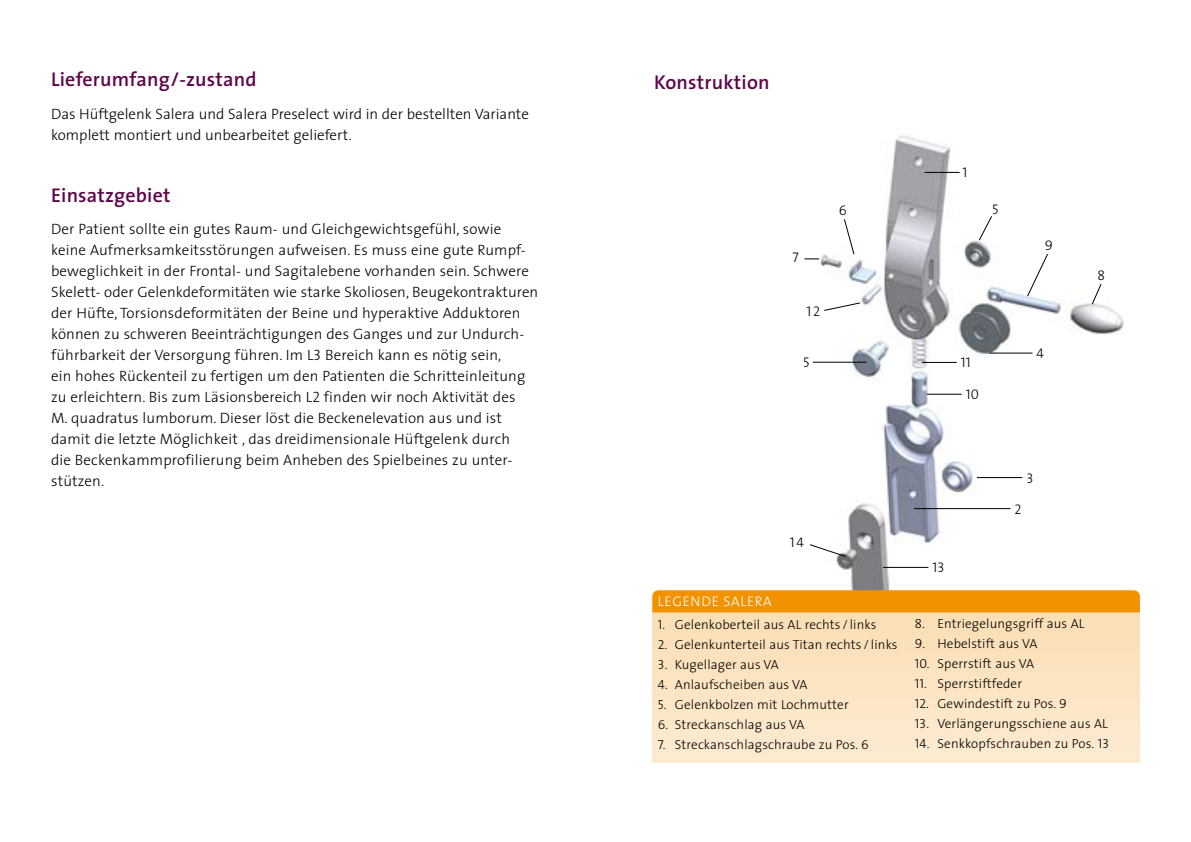
<style>
.page{position:relative;width:1191px;height:842px;background:#fff}
.page>*{position:absolute;margin:0;border:0;box-sizing:border-box;transform-origin:0 0}
.t1{font:600 20px "The Sans";letter-spacing:.01em;color:#5d074a}
.t2{font:300 15px/21px "The Sans";letter-spacing:.01em;color:#000}
.t3{font:14px "The Sans Light Caps";letter-spacing:.01em;color:#000}
.t4{font:300 14px "The Sans";color:#fff}
.t5{font:300 13.2px "The Sans";letter-spacing:.01em;color:#000}
.s1{font-family:"The Sans Light Caps";font-weight:400}
</style>
<div class="page">
<img style="left:804px;top:135px;width:320px;height:455px">
<svg style="left:978px;top:215px;width:15px;height:27px"></svg>
<svg style="left:1026px;top:253px;width:23px;height:44px"></svg>
<svg style="left:1091px;top:283px;width:11px;height:22px"></svg>
<hr style="left:924px;top:172px;width:35px;height:1px;background:#000">
<hr style="left:989px;top:353px;width:43px;height:1px;background:#000">
<svg style="left:804px;top:258px;width:15px;height:1px"></svg>
<hr style="left:977px;top:477px;width:45px;height:1px;background:#000">
<hr style="left:883px;top:567px;width:45px;height:1px;background:#000">
<hr style="left:812px;top:362px;width:54px;height:1px;background:#000">
<svg style="left:823px;top:302px;width:38px;height:10px"></svg>
<svg style="left:808px;top:543px;width:39px;height:15px"></svg>
<svg style="left:843px;top:218px;width:12px;height:37px"></svg>
<hr style="left:914px;top:508px;width:96px;height:1px;background:#000">
<hr style="left:921px;top:362px;width:35px;height:1px;background:#000">
<hr style="left:927px;top:394px;width:34px;height:1px;background:#000">
<div style="left:652px;top:612px;width:488px;height:151px;background:linear-gradient(to bottom,#fbdeb3,#fcebd1)"></div>
<div style="left:652px;top:590px;width:488px;height:22px;background:#f39200"></div>
<h1 class="t1" style="left:51px;top:67px;width:207px">Lieferumfang/-zustand</h1>
<h1 class="t1" style="left:654px;top:69px;width:117px">Konstruktion</h1>
<p class="t2" style="left:51px;top:103px;width:479px">Das Hüftgelenk Salera und Salera Preselect wird in der bestellten Variante komplett montiert und unbearbeitet geliefert.</p>
<h1 class="t1" style="left:51px;top:182px;width:121px">Einsatzgebiet</h1>
<p class="t2" style="left:51px;top:219px;width:489px">Der Patient sollte ein gutes Raum- und Gleichgewichtsgefühl, sowie keine Aufmerksamkeitsstörungen aufweisen. Es muss eine gute Rumpf&shy;beweglichkeit in der Frontal- und Sagitalebene vorhanden sein. Schwere Skelett- oder Gelenkdeformitäten wie starke Skoliosen, Beugekontrakturen der Hüfte, Torsionsdeformitäten der Beine und hyperaktive Adduktoren können zu schweren Beeinträchtigungen des Ganges und zur Undurch&shy;führbarkeit der Versorgung führen. Im <span class="s1">L3</span> Bereich kann es nötig sein,<br>ein hohes Rückenteil zu fertigen um den Patienten die Schritteinleitung zu erleichtern. Bis zum Läsionsbereich <span class="s1">L2</span> finden wir noch Aktivität des<br>M. quadratus lumborum. Dieser löst die Beckenelevation aus und ist damit die letzte Möglichkeit , das dreidimensionale Hüftgelenk durch<br>die Beckenkammprofilierung beim Anheben des Spielbeines zu unter&shy;stützen.</p>
<p class="t3" style="left:792px;top:249px;width:8px">7</p>
<p class="t3" style="left:806px;top:302px;width:15px">12</p>
<p class="t3" style="left:803px;top:354px;width:8px">5</p>
<p class="t3" style="left:839px;top:201px;width:10px">6</p>
<p class="t3" style="left:790px;top:533px;width:16px">14</p>
<p class="t4" style="left:658px;top:592px;width:17px">Legende</p>
<p class="t4" style="left:723px;top:592px;width:17px">Salera</p>
<p class="t5" style="left:658px;top:616px;width:220px"><span class="s1">1.</span> Gelenkoberteil aus AL rechts / links</p>
<p class="t5" style="left:658px;top:636px;width:241px"><span class="s1">2.</span> Gelenkunterteil aus Titan rechts / links</p>
<p class="t5" style="left:658px;top:656px;width:123px"><span class="s1">3.</span> Kugellager aus VA</p>
<p class="t5" style="left:658px;top:676px;width:151px"><span class="s1">4.</span> Anlaufscheiben aus VA</p>
<p class="t5" style="left:658px;top:696px;width:192px"><span class="s1">5.</span> Gelenkbolzen mit Lochmutter</p>
<p class="t5" style="left:658px;top:716px;width:148px"><span class="s1">6.</span> Streckanschlag aus VA</p>
<p class="t5" style="left:658px;top:736px;width:212px"><span class="s1">7.</span> Streckanschlagschraube zu Pos. <span class="s1">6</span></p>
<p class="t3" style="left:962px;top:163px;width:6px">1</p>
<p class="t3" style="left:992px;top:200px;width:8px">5</p>
<p class="t3" style="left:1044px;top:236px;width:10px">9</p>
<p class="t3" style="left:960px;top:354px;width:11px">11</p>
<p class="t3" style="left:965px;top:385px;width:15px">10</p>
<p class="t3" style="left:932px;top:559px;width:14px">13</p>
<p class="t3" style="left:1036px;top:344px;width:9px">4</p>
<p class="t3" style="left:1026px;top:469px;width:9px">3</p>
<p class="t3" style="left:1014px;top:500px;width:9px">2</p>
<p class="t3" style="left:1097px;top:266px;width:9px">8</p>
<p class="t5" style="left:914px;top:615px;width:171px"><span class="s1">8.</span> Entriegelungsgriff aus AL</p>
<p class="t5" style="left:914px;top:635px;width:124px"><span class="s1">9.</span> Hebelstift aus VA</p>
<p class="t5" style="left:914px;top:655px;width:121px"><span class="s1">10.</span> Sperrstift aus VA</p>
<p class="t5" style="left:914px;top:675px;width:109px"><span class="s1">11.</span> Sperrstiftfeder</p>
<p class="t5" style="left:914px;top:695px;width:154px"><span class="s1">12.</span> Gewindestift zu Pos. <span class="s1">9</span></p>
<p class="t5" style="left:914px;top:715px;width:195px"><span class="s1">13.</span> Verlängerungsschiene aus AL</p>
<p class="t5" style="left:914px;top:735px;width:196px"><span class="s1">14.</span> Senkkopfschrauben zu Pos. <span class="s1">13</span></p>
</div>
